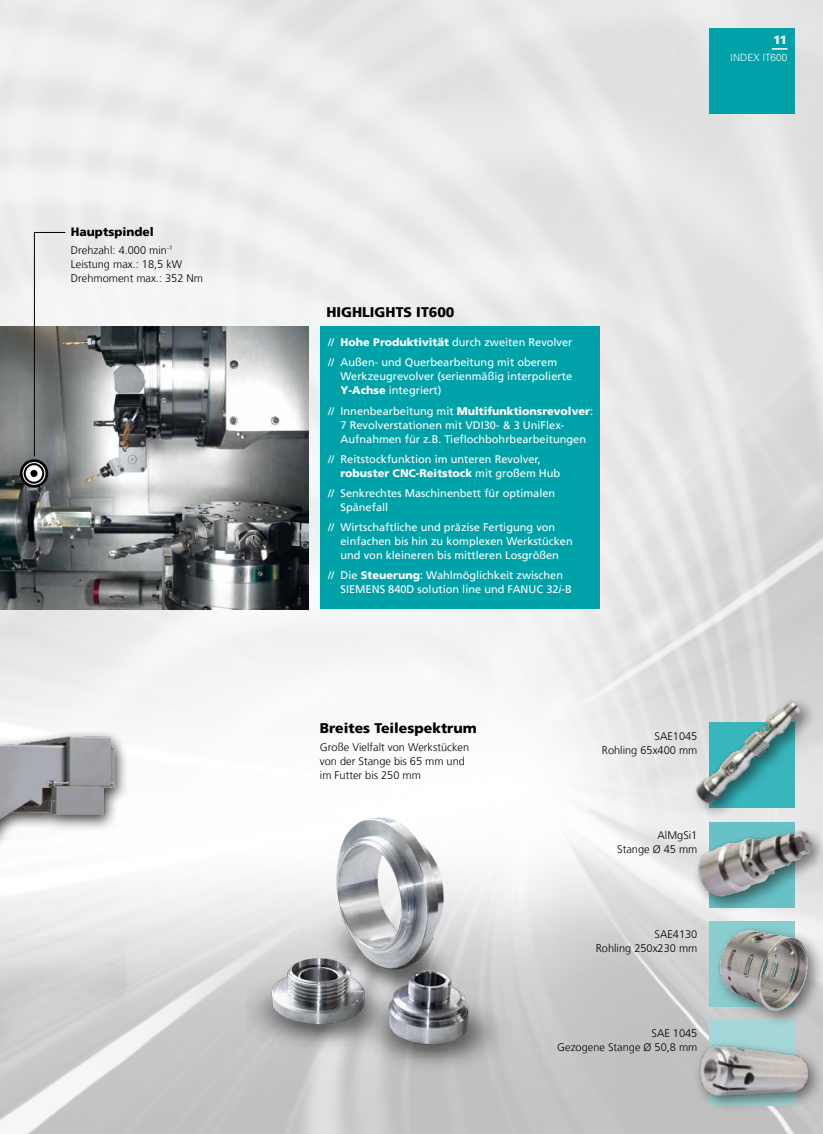
<style>
.page{position:relative;width:823px;height:1134px;background:#fff}
.page>*{position:absolute;margin:0;border:0;box-sizing:border-box;transform-origin:0 0}
.Absatzformat_1{font:900 14px "Frutiger LT";color:#000}
.Absatzformat_1-2{font:900 12px "Frutiger LT";color:#000}
.t1{font:900 12px "Univers LT Std";color:#fff}
.Absatzformat_1-3{font:11px/14px "Frutiger LT";color:#fff}
.Absatzformat_1-4{font:300 11px/14px "Frutiger LT";color:#000}
.t2{font:300 10px "Univers LT Std";color:#fff}
.s1{font-weight:900}
.s2{font-style:italic}
</style>
<div class="page">
<img style="left:0;top:0;width:822px;height:1134px">
<img style="left:247px;top:808px;width:291px;height:265px">
<div style="left:708px;top:28px;width:86px;height:85px;background:#00a2aa"></div>
<svg style="left:771px;top:48px;width:16px;height:2px"></svg>
<div style="left:0;top:670px;width:138px;height:412px;background:#000;opacity:.75"></div>
<img style="left:0;top:629px;width:125px;height:493px">
<img style="left:0;top:326px;width:308px;height:283px">
<div style="left:320px;top:327px;width:280px;height:282px;background:#00a2aa"></div>
<svg style="left:21px;top:461px;width:26px;height:25px"></svg>
<div style="left:20px;top:459px;width:28px;height:29px;border:3px solid #000;border-radius:50%"></div>
<div style="left:24px;top:463px;width:20px;height:21px;border:2px solid #000;border-radius:50%"></div>
<div style="left:30px;top:470px;width:7px;height:7px;background:#000;border-radius:50%"></div>
<hr style="left:34px;top:232px;width:1px;height:224px;background:#000">
<hr style="left:34px;top:232px;width:31px;height:1px;background:#000">
<div style="left:708px;top:921px;width:86px;height:85px;background:#89cdcf"></div>
<img style="left:684px;top:809px;width:138px;height:107px">
<div style="left:713px;top:924px;width:109px;height:103px;background:#000;opacity:.5"></div>
<img style="left:714px;top:927px;width:98px;height:85px">
<img style="left:681px;top:678px;width:139px;height:149px">
<div style="left:691px;top:1039px;width:131px;height:75px;background:#000;opacity:.5"></div>
<img style="left:680px;top:1016px;width:136px;height:118px">
<p class="Absatzformat_1-2" style="left:71px;top:224px;width:84px">Hauptspindel</p>
<p class="Absatzformat_1-4" style="left:71px;top:243px;width:103px">Drehzahl: 4.000 min<sup>-1</sup></p>
<p class="Absatzformat_1-4" style="left:71px;top:257px;width:113px">Leistung max.: 18,5 kW</p>
<p class="Absatzformat_1-4" style="left:71px;top:271px;width:134px">Drehmoment max.: 352 Nm</p>
<p class="t1" style="left:772px;top:32px;width:16px">11</p>
<p class="t2" style="left:729px;top:51px;width:59px">INDEX IT600</p>
<p class="Absatzformat_1" style="left:326px;top:303px;width:130px">HIGHLIGHTS IT600</p>
<p class="Absatzformat_1-3" style="left:328px;top:335px;width:246px">// <span class="s1">Hohe Produktivität</span> durch zweiten Revolver</p>
<p class="Absatzformat_1-3" style="left:340px;top:356px;width:233px;text-indent:-12px">// Außen- und Querbearbeitung mit oberem<br>Werkzeugrevolver (serienmäßig interpolierte<br><span class="s1">Y-Achse</span> integriert)</p>
<p class="Absatzformat_1-3" style="left:340px;top:404px;width:254px;text-indent:-12px">// Innenbearbeitung mit <span class="s1">Multifunktionsrevolver</span>:<br>7 Revolverstationen mit VDI30- &amp; 3 UniFlex-<br>Aufnahmen für z.B. Tieflochbohrbearbeitungen</p>
<p class="Absatzformat_1-3" style="left:340px;top:452px;width:221px;text-indent:-12px">// Reitstockfunktion im unteren Revolver, <span class="s1">robuster CNC-Reitstock</span> mit großem Hub</p>
<p class="Absatzformat_1-3" style="left:340px;top:486px;width:216px;text-indent:-12px">// Senkrechtes Maschinenbett für optimalen<br>Spänefall</p>
<p class="Absatzformat_1-3" style="left:340px;top:520px;width:233px;text-indent:-12px">// Wirtschaftliche und präzise Fertigung von einfachen bis hin zu komplexen Werkstücken und von kleineren bis mittleren Losgrößen</p>
<p class="Absatzformat_1-3" style="left:340px;top:568px;width:233px;text-indent:-12px">// Die <span class="s1">Steuerung</span>: Wahlmöglichkeit zwischen<br>SIEMENS 840D solution line und FANUC 32<span class="s2">i</span>-B</p>
<p class="Absatzformat_1" style="left:320px;top:720px;width:158px">Breites Teilespektrum</p>
<p class="Absatzformat_1-4" style="left:320px;top:741px;width:151px">Große Vielfalt von Werkstücken von der Stange bis 65 mm und im Futter bis 250 mm</p>
<p class="Absatzformat_1-4" style="left:654px;top:729px;width:44px">SAE1045</p>
<p class="Absatzformat_1-4" style="left:601px;top:743px;width:97px">Rohling 65x400 mm</p>
<p class="Absatzformat_1-4" style="left:657px;top:828px;width:41px">AlMgSi1</p>
<p class="Absatzformat_1-4" style="left:617px;top:842px;width:82px">Stange Ø 45 mm</p>
<p class="Absatzformat_1-4" style="left:654px;top:927px;width:44px">SAE4130</p>
<p class="Absatzformat_1-4" style="left:595px;top:941px;width:103px">Rohling 250x230 mm</p>
<p class="Absatzformat_1-4" style="left:651px;top:1027px;width:47px">SAE 1045</p>
<p class="Absatzformat_1-4" style="left:557px;top:1041px;width:141px">Gezogene Stange Ø 50,8 mm</p>
</div>
